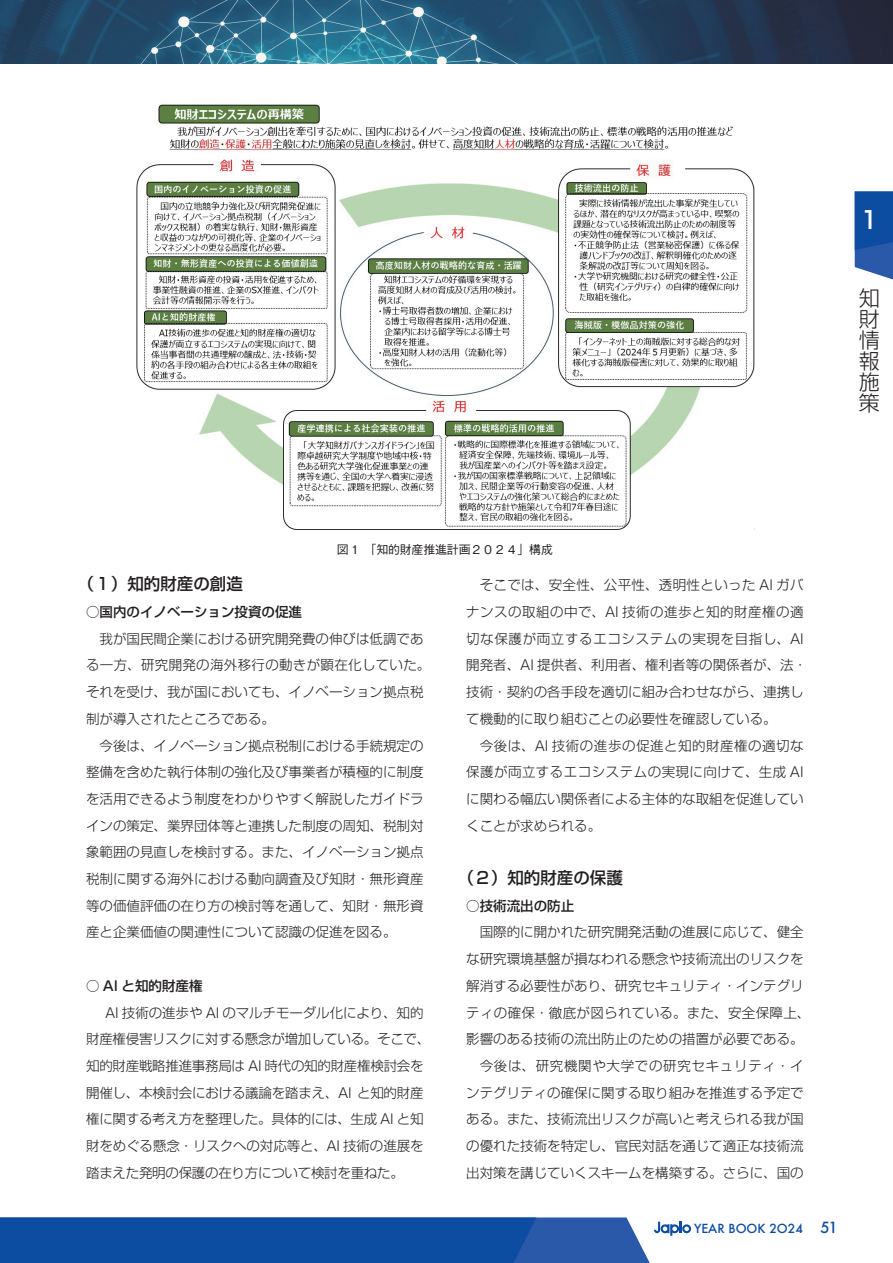
<style>
.page{position:relative;width:893px;height:1263px;background:#fff}
.page>*{position:absolute;margin:0;border:0;box-sizing:border-box;transform-origin:0 0}
.t1{font:500 24px "Shin Go Pr 5";color:#fff}
.t2{font:300 21px/21px "Shin Go Pro";color:#231f20;text-align:justify}
.見出し_中{font:500 16.5px "Shin Go Pr 5";color:#231f20}
.本文{font:300 13.5px/26.7px "Shin Go Pr 5";color:#231f20;text-align:justify}
.本文-2{font:300 13.5px/26.7px "Shin Go Pr 5";letter-spacing:-.02em;color:#231f20}
.見出し_小{font:500 13.5px "Shin Go Pr 5";color:#231f20}
.t3{font:500 12.15px "Futura";color:#0d4da1}
.肩書き_名前{font:500 12px "Gothic BBB Pro";letter-spacing:-.02em;color:#231f20}
.s1{font-size:15px}
</style>
<div class="page">
<img style="left:0;top:0;width:893px;height:64px">
<svg style="left:0;top:1217px;width:691px;height:46px;background:#235ca9"></svg>
<svg style="left:855px;top:191px;width:38px;height:89px;background:#285eaa"></svg>
<img style="left:136px;top:104px;width:619px;height:426px">
<h1 class="t1" style="left:860px;top:200px;width:20px">1</h1>
<h2 class="t2" style="left:859px;top:284px;width:22px">知財情報施策</h2>
<p class="肩書き_名前" style="left:337px;top:540px;width:218px">図 1　「知的財産推進計画２０２４」構成</p>
<p class="見出し_中" style="left:78px;top:570px;width:166px">（１）知的財産の創造</p>
<p class="見出し_小" style="left:86px;top:601px;width:217px">○国内のイノベーション投資の促進</p>
<p class="本文" style="left:86px;top:624px;width:346px;text-align:left;text-indent:14px">我が国民間企業における研究開発費の伸びは低調である一方、研究開発の海外移行の動きが顕在化していた。それを受け、我が国においても、イノベーション拠点税制が導入されたところである。</p>
<p class="本文" style="left:86px;top:731px;width:339px;text-indent:14px">今後は、イノベーション拠点税制における手続規定の整備を含めた執行体制の強化及び事業者が積極的に制度を活用できるよう制度をわかりやすく解説したガイドラインの策定、業界団体等と連携した制度の周知、税制対象範囲の見直しを検討する。また、イノベーション拠点税制に関する海外における動向調査及び知財・無形資産等の価値評価の在り方の検討等を通して、知財・無形資産と企業価値の関連性について認識の促進を図る。</p>
<p class="見出し_小" style="left:86px;top:975px;width:118px">○ AI と知的財産権</p>
<p class="本文-2" style="left:86px;top:998px;width:346px;text-indent:19px">AI 技術の進歩や AI のマルチモーダル化により、知的財産権侵害リスクに対する懸念が増加している。そこで、知的財産戦略推進事務局は AI 時代の知的財産権検討会を開催し、本検討会における議論を踏まえ、AI と知的財産権に関する考え方を整理した。具体的には、生成 AI と知財をめぐる懸念・リスクへの対応等と、AI 技術の進展を踏まえた発明の保護の在り方について検討を重ねた。</p>
<p class="本文" style="left:466px;top:571px;width:342px;text-align:left;text-indent:14px">そこでは、安全性、公平性、透明性といった AI ガバナンスの取組の中で、AI 技術の進歩と知的財産権の適切な保護が両立するエコシステムの実現を目指し、AI開発者、AI 提供者、利用者、権利者等の関係者が、法・技術・契約の各手段を適切に組み合わせながら、連携して機動的に取り組むことの必要性を確認している。</p>
<p class="本文" style="left:466px;top:731px;width:339px;text-indent:14px">今後は、AI 技術の進歩の促進と知的財産権の適切な保護が両立するエコシステムの実現に向けて、生成 AIに関わる幅広い関係者による主体的な取組を促進していくことが求められる。</p>
<p class="見出し_中" style="left:458px;top:864px;width:166px">（２）知的財産の保護</p>
<p class="見出し_小" style="left:466px;top:894px;width:123px">○技術流出の防止　</p>
<p class="本文" style="left:466px;top:918px;width:346px;text-align:center">国際的に開かれた研究開発活動の進展に応じて、健全<br>な研究環境基盤が損なわれる懸念や技術流出のリスクを解消する必要性があり、研究セキュリティ・インテグリティの確保・徹底が図られている。また、安全保障上、影響のある技術の流出防止のための措置が必要である。</p>
<p class="本文" style="left:466px;top:1051px;width:339px;text-indent:14px">今後は、研究機関や大学での研究セキュリティ・インテグリティの確保に関する取り組みを推進する予定である。また、技術流出リスクが高いと考えられる我が国の優れた技術を特定し、官民対話を通じて適正な技術流出対策を講じていくスキームを構築する。さらに、国の</p>
<p class="t3" style="left:694px;top:1220px;width:145px">YEAR BOOK 2O24 <span class="s1">51</span></p>
</div>
